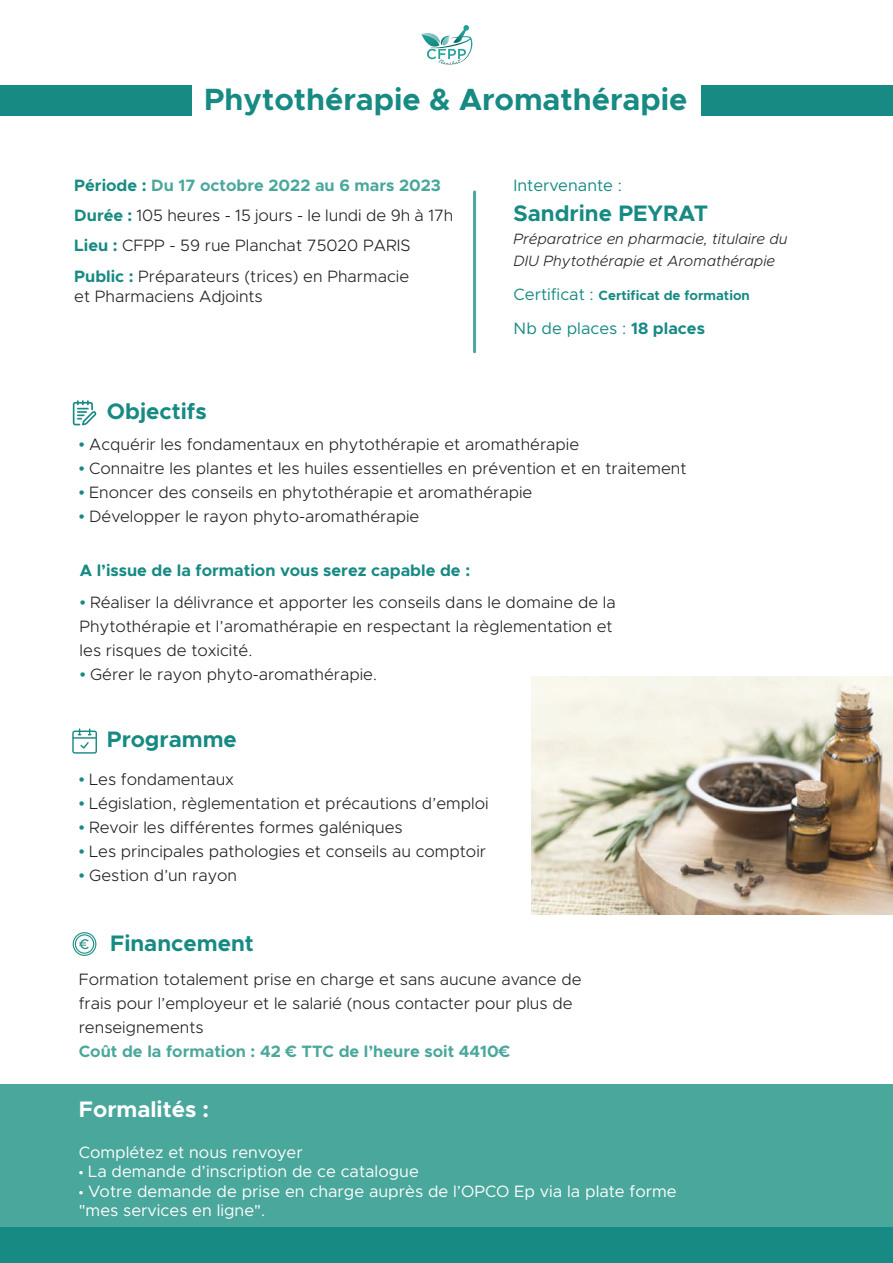
<style>
.page{position:relative;width:893px;height:1263px;background:#fff}
.page>*{position:absolute;margin:0;border:0;box-sizing:border-box;transform-origin:0 0}
.t1{font:700 30.9px "Metropolis";color:#168a83}
.t2{font:700 22.5px "Metropolis";color:#168a83}
.t3{font:700 22.5px "Metropolis";color:#fff}
.t4{font:300 16.5px/24px "Metropolis";color:#231f20}
.t5{font:16.5px/19.5px "Metropolis";color:#fff}
.t6{font:700 16.5px "Metropolis";color:#4aa79c}
.t7{font:700 16.5px "Metropolis";color:#168a83}
.t8{font:16.5px "Metropolis";color:#168a83}
.t9{font:italic 300 15px/22.5px "Metropolis";color:#231f20}
.t10{font:700 13.5px "Metropolis";color:#168a83}
.s1{font-weight:700;color:#168a83}
.s2{font-weight:700;color:#4aa79c}
.s3{font-weight:400;font-size:16.5px}
.s4{font-weight:700}
.s5{font-family:"Myriad Pro";font-weight:400;font-size:21px;color:#168a83}
.s6{font-family:"Myriad Pro"}
</style>
<div class="page">
<div style="left:0;top:1084px;width:893px;height:179px;background:#4aa79c"></div>
<div style="left:0;top:1228px;width:893px;height:35px;background:#168a83"></div>
<svg style="left:421px;top:25px;width:50px;height:39px"></svg>
<svg style="left:72px;top:728px;width:25px;height:26px"></svg>
<svg style="left:73px;top:400px;width:24px;height:25px"></svg>
<svg style="left:73px;top:932px;width:23px;height:24px"></svg>
<hr style="left:473px;top:192px;width:3px;height:160px;background:#4aa79c">
<div style="left:0;top:86px;width:192px;height:30px;background:#168a83"></div>
<div style="left:701px;top:86px;width:192px;height:30px;background:#168a83"></div>
<img style="left:532px;top:677px;width:361px;height:238px">
<h1 class="t1" style="left:204px;top:80px;width:485px">Phytothérapie &amp; Aromathérapie</h1>
<p class="t4" style="left:74px;top:170px;width:381px;line-height:30px"><span class="s1">Période :</span> <span class="s2">Du 17 octobre 2022 au 6 mars 2023<br></span><span class="s1">Durée :</span> 105 heures - 15 jours - le lundi de 9h à 17h<br><span class="s1">Lieu :</span> CFPP - 59 rue Planchat 75020 PARIS</p>
<p class="t4" style="left:74px;top:266px;width:336px;line-height:19.8px"><span class="s1">Public :</span> Préparateurs (trices) en Pharmacie et Pharmaciens Adjoints</p>
<p class="t8" style="left:514px;top:175px;width:110px">Intervenante :</p>
<h2 class="t2" style="left:514px;top:199px;width:196px">Sandrine PEYRAT</h2>
<p class="t9" style="left:514px;top:227px;width:276px">Préparatrice en pharmacie, titulaire du<br>DIU Phytothérapie et Aromathérapie</p>
<p class="t10" style="left:514px;top:287px;width:238px"><span class="s3">Certificat :</span> Certificat de formation</p>
<p class="t8" style="left:514px;top:318px;width:193px">Nb de places : <span class="s4">18 places</span></p>
<h2 class="t2" style="left:107px;top:397px;width:101px">Objectifs</h2>
<p class="t4" style="left:79px;top:433px;width:502px"><span class="s5">•</span> Acquérir les fondamentaux en phytothérapie et aromathérapie</p>
<p class="t4" style="left:79px;top:457px;width:609px"><span class="s5">•</span> Connaitre les plantes et les huiles essentielles en prévention et en traitement</p>
<p class="t4" style="left:79px;top:481px;width:455px"><span class="s5">•</span> Enoncer des conseils en phytothérapie et aromathérapie</p>
<p class="t4" style="left:79px;top:505px;width:342px"><span class="s5">•</span> Développer le rayon phyto-aromathérapie</p>
<p class="t7" style="left:80px;top:560px;width:392px">A l’issue de la formation vous serez capable de :</p>
<p class="t4" style="left:80px;top:590px;width:538px"><span class="s5">•</span> Réaliser la délivrance et apporter les conseils dans le domaine de la<br>Phytothérapie et l’aromathérapie en respectant la règlementation et les risques de toxicité.</p>
<p class="t4" style="left:80px;top:662px;width:299px"><span class="s5">•</span> Gérer le rayon phyto-aromathérapie.</p>
<h2 class="t2" style="left:107px;top:725px;width:131px">Programme</h2>
<p class="t4" style="left:79px;top:767px;width:157px"><span class="s5">•</span> Les fondamentaux</p>
<p class="t4" style="left:79px;top:791px;width:411px"><span class="s5">•</span> Législation, règlementation et précautions d’emploi</p>
<p class="t4" style="left:79px;top:815px;width:325px"><span class="s5">•</span> Revoir les différentes formes galéniques</p>
<p class="t4" style="left:79px;top:839px;width:409px"><span class="s5">•</span> Les principales pathologies et conseils au comptoir</p>
<p class="t4" style="left:79px;top:863px;width:160px"><span class="s5">•</span> Gestion d’un rayon</p>
<h2 class="t2" style="left:110px;top:929px;width:145px">Financement</h2>
<p class="t4" style="left:79px;top:967px;width:504px">Formation totalement prise en charge et sans aucune avance de frais pour l’employeur et le salarié (nous contacter pour plus de renseignements</p>
<p class="t6" style="left:79px;top:1041px;width:433px">Coût de la formation : 42 € TTC de l’heure soit 4410€</p>
<h2 class="t3" style="left:79px;top:1095px;width:132px">Formalités :</h2>
<p class="t5" style="left:79px;top:1142px;width:225px">Complétez et nous renvoyer</p>
<p class="t5" style="left:79px;top:1162px;width:342px"><span class="s6">•</span> La demande d’inscription de ce catalogue</p>
<p class="t5" style="left:79px;top:1181px;width:599px"><span class="s6">•</span> Votre demande de prise en charge auprès de l’OPCO Ep via la plate forme "mes services en ligne".</p>
</div>
